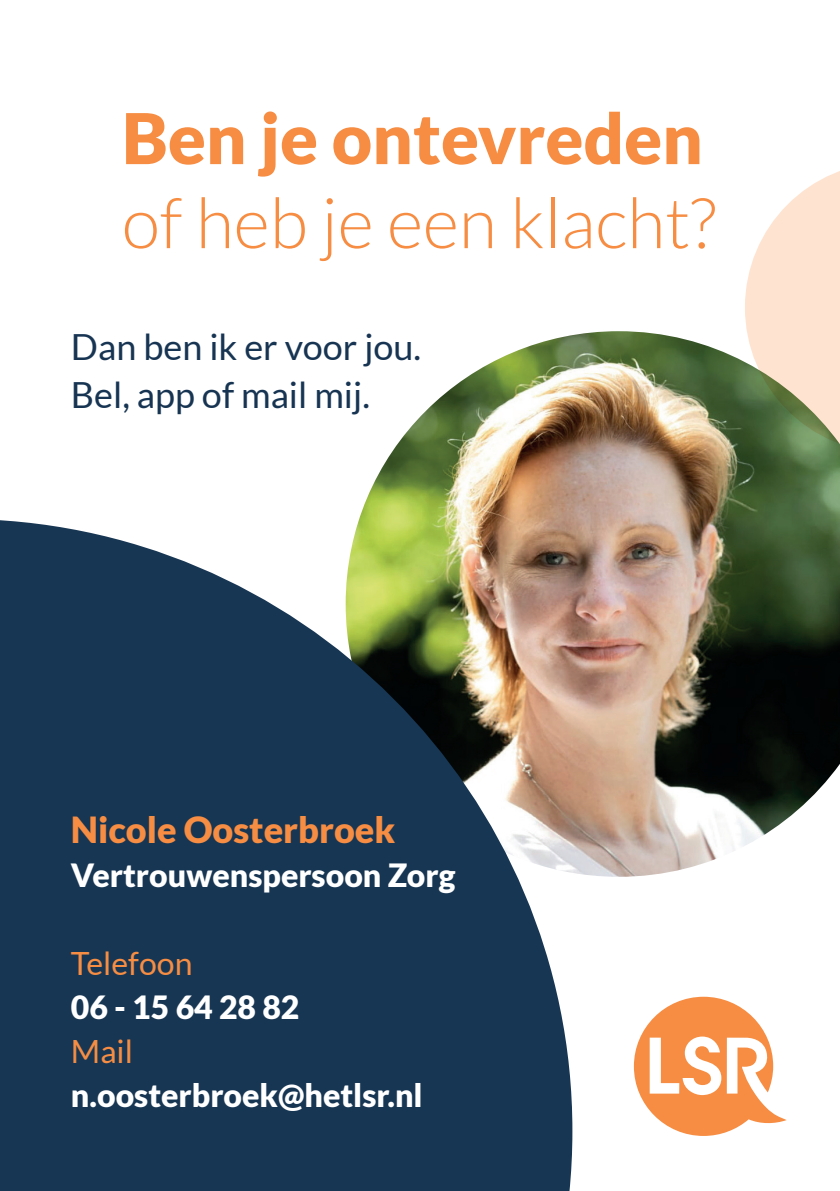
<style>
.page{position:relative;width:840px;height:1191px;background:#fff}
.page>*{position:absolute;margin:0;border:0;box-sizing:border-box;transform-origin:0 0}
.t1{font:300 70px "Lato";color:#f68d43}
.t2{font:900 70px "Lato";color:#f68d43}
.t3{font:36px/48px "Lato";color:#173553}
.t4{font:900 36px "Lato";color:#f68d43}
.t5{font:900 32px "Lato";color:#fff}
.t6{font:32px "Lato";color:#f68d43}
</style>
<div class="page">
<img style="left:359px;top:331px;width:480px;height:545px">
<svg style="left:633px;top:996px;width:153px;height:140px"></svg>
<svg style="left:0;top:519px;width:572px;height:672px;fill:#173653"></svg>
<svg style="left:744px;top:171px;width:95px;height:281px"></svg>
<h1 class="t2" style="left:122px;top:97px;width:582px">Ben je ontevreden</h1>
<h1 class="t1" style="left:122px;top:185px;width:595px">of heb je een klacht?</h1>
<p class="t3" style="left:71px;top:323px;width:351px">Dan ben ik er voor jou.<br>Bel, app of mail mij.</p>
<p class="t4" style="left:71px;top:808px;width:325px">Nicole Oosterbroek</p>
<p class="t5" style="left:71px;top:856px;width:386px">Vertrouwenspersoon Zorg</p>
<p class="t6" style="left:71px;top:945px;width:123px">Telefoon</p>
<p class="t5" style="left:71px;top:988px;width:230px">06 - 15 64 28 82</p>
<p class="t6" style="left:71px;top:1033px;width:64px">Mail</p>
<p class="t5" style="left:71px;top:1076px;width:353px">n.oosterbroek@hetlsr.nl</p>
</div>
